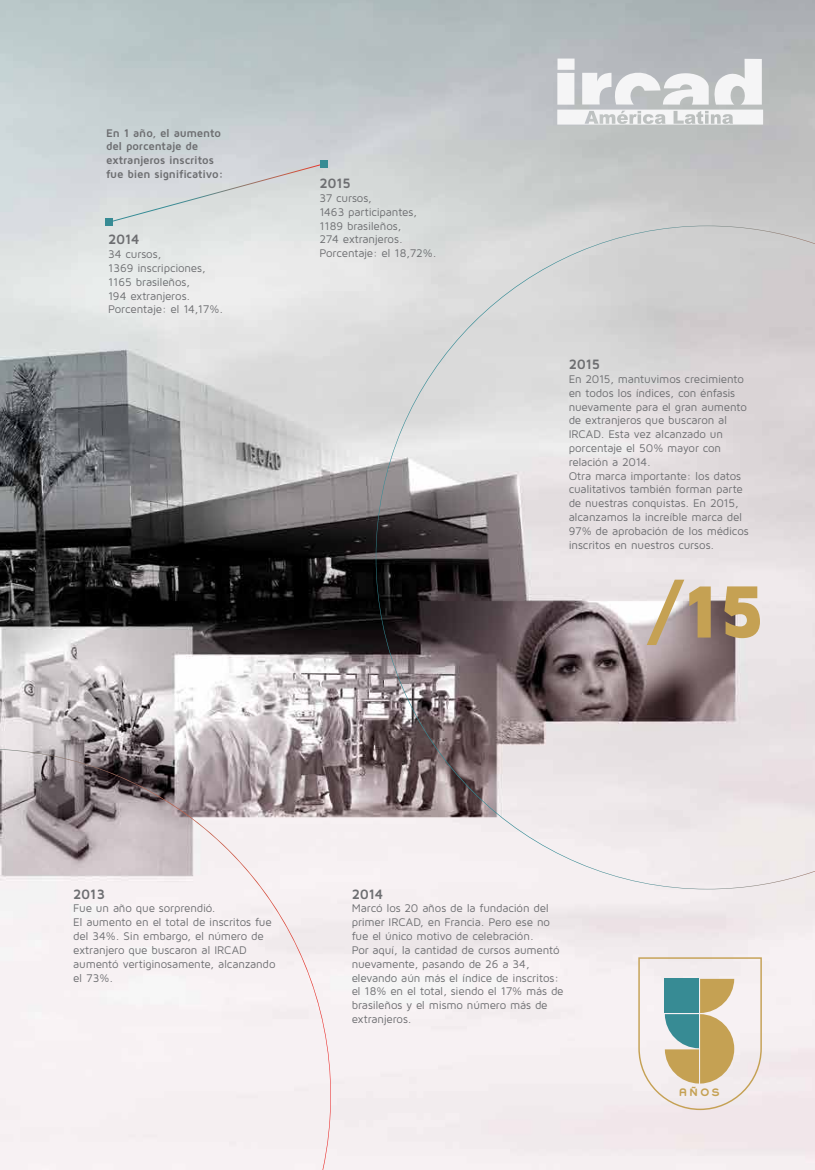
<style>
.page{position:relative;width:815px;height:1170px;background:#fff}
.page>*{position:absolute;margin:0;border:0;box-sizing:border-box;transform-origin:0 0}
.t1{font:900 76.5px "Maven Pro";color:#c5a153}
.t2{font:700 14px "Maven Pro";letter-spacing:-.03em;color:#6d6e71}
.t3{font:11.5px/13.8px "Maven Pro";letter-spacing:-.015em;color:#6d6e71}
.t4{font:700 11.5px/13.8px "Maven Pro";letter-spacing:-.01em;color:#6d6e71}
.t5{font:700 9.62px "Grover";color:#c5a153}
</style>
<div class="page">
<img style="left:0;top:0;width:815px;height:1169px">
<svg style="left:638px;top:957px;width:124px;height:152px"></svg>
<svg style="left:557px;top:59px;width:206px;height:66px"></svg>
<svg style="left:376px;top:226px;width:439px;height:663px;background:#c6c0c1"></svg>
<svg style="left:0;top:749px;width:331px;height:420px"></svg>
<div style="left:109px;top:163px;width:216px;height:60px;background:#d7dbdd"></div>
<div style="left:106px;top:218px;width:7px;height:8px;background:#378b94"></div>
<div style="left:320px;top:160px;width:8px;height:8px;background:#378b94"></div>
<p class="t4" style="left:106px;top:125px;width:119px">En 1 año, el aumento del porcentaje de extranjeros inscritos fue bien significativo:</p>
<p class="t2" style="left:108px;top:231px;width:33px">2014</p>
<p class="t3" style="left:108px;top:247px;width:116px">34 cursos,<br>1369 inscripciones,<br>1165 brasileños,<br>194 extranjeros.<br>Porcentaje: el 14,17%.</p>
<p class="t2" style="left:319px;top:174px;width:33px">2015</p>
<p class="t3" style="left:319px;top:191px;width:119px">37 cursos,<br>1463 participantes,<br>1189 brasileños,<br>274 extranjeros.<br>Porcentaje: el 18,72%.</p>
<p class="t2" style="left:569px;top:355px;width:33px">2015</p>
<p class="t3" style="left:569px;top:371px;width:182px">En 2015, mantuvimos crecimiento en todos los índices, con énfasis nuevamente para el gran aumento de extranjeros que buscaron al<br>IRCAD. Esta vez alcanzado un porcentaje el 50% mayor con relación a 2014.<br>Otra marca importante: los datos cualitativos también forman parte de nuestras conquistas. En 2015, alcanzamos la increíble marca del<br>97% de aprobación de los médicos inscritos en nuestros cursos.</p>
<h1 class="t1" style="left:648px;top:563px;width:120px">/15</h1>
<p class="t2" style="left:73px;top:884px;width:33px">2013</p>
<p class="t3" style="left:73px;top:901px;width:204px">Fue un año que sorprendió.<br>El aumento en el total de inscritos fue del 34%. Sin embargo, el número de extranjero que buscaron al IRCAD aumentó vertiginosamente, alcanzando el 73%.</p>
<p class="t2" style="left:352px;top:884px;width:33px">2014</p>
<p class="t3" style="left:352px;top:901px;width:213px">Marcó los 20 años de la fundación del primer IRCAD, en Francia. Pero ese no fue el único motivo de celebración.<br>Por aquí, la cantidad de cursos aumentó nuevamente, pasando de 26 a 34, elevando aún más el índice de inscritos: el 18% en el total, siendo el 17% más de brasileños y el mismo número más de extranjeros.</p>
<p class="t5" style="left:679px;top:1085px;width:43px">AÑOS</p>
</div>
